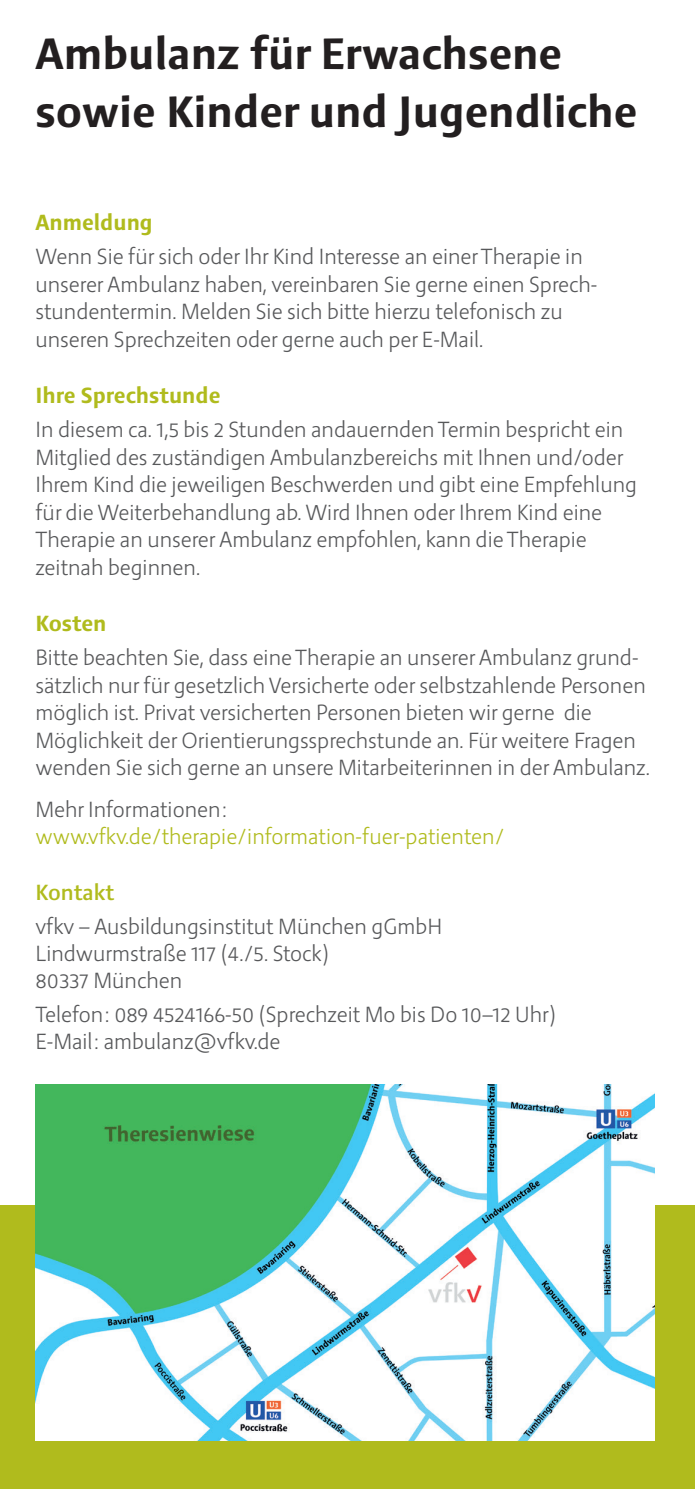
<style>
.page{position:relative;width:695px;height:1489px;background:#fff}
.page>*{position:absolute;margin:0;border:0;box-sizing:border-box;transform-origin:0 0}
.t1{font:700 45px/57.5px "Aktaion";color:#231f20}
.t2{font:300 22.5px/27.5px "Aktaion";color:#57585a}
.t3{font:300 22.5px "Aktaion";color:#b0bb1d}
.t4{font:700 22.5px "Aktaion";color:#b0bb1d}
.t5{font:500 22.5px "Aktaion";color:#b0bb1d}
</style>
<div class="page">
<div style="left:0;top:1205px;width:694px;height:283px;background:#b0bb1d"></div>
<img style="left:35px;top:1084px;width:619px;height:356px">
<h1 class="t1" style="left:35px;top:27px;width:603px">Ambulanz für Erwachsene sowie Kinder und Jugendliche</h1>
<p class="t4" style="left:35px;top:208px;width:119px">Anmeldung</p>
<p class="t2" style="left:35px;top:243px;width:563px">Wenn Sie für sich oder Ihr Kind Interesse an einer Therapie in unserer Ambulanz haben, vereinbaren Sie gerne einen Sprech&shy;stundentermin. Melden Sie sich bitte hierzu telefonisch zu unseren Sprechzeiten oder gerne auch per E-Mail.</p>
<p class="t4" style="left:35px;top:381px;width:186px">Ihre Sprechstunde</p>
<p class="t2" style="left:35px;top:416px;width:603px">In diesem ca. 1,5 bis 2 Stunden andauernden Termin bespricht ein Mitglied des zuständigen Ambulanzbereichs mit Ihnen und/oder Ihrem Kind die jeweiligen Beschwerden und gibt eine Empfehlung für die Weiterbehandlung ab. Wird Ihnen oder Ihrem Kind eine Therapie an unserer Ambulanz empfohlen, kann die Therapie zeitnah beginnen.</p>
<p class="t4" style="left:35px;top:609px;width:73px">Kosten</p>
<p class="t2" style="left:35px;top:644px;width:616px">Bitte beachten Sie, dass eine Therapie an unserer Ambulanz grund&shy;sätzlich nur für gesetzlich Versicherte oder selbstzahlende Personen möglich ist. Privat versicherten Personen bieten wir gerne die Möglichkeit der Orientierungssprechstunde an. Für weitere Fragen wenden Sie sich gerne an unsere Mitarbeiterinnen in der Ambulanz.</p>
<p class="t2" style="left:35px;top:796px;width:193px">Mehr Informationen:</p>
<p class="t3" style="left:35px;top:823px;width:470px">www.vfkv.de/therapie/information-fuer-patienten/</p>
<p class="t5" style="left:35px;top:878px;width:81px">Kontakt</p>
<p class="t2" style="left:35px;top:913px;width:408px">vfkv – Ausbildungsinstitut München gGmbH<br>Lindwurmstraße 117 (4./5. Stock)<br>80337 München</p>
<p class="t2" style="left:35px;top:1001px;width:522px">Telefon: 089 4524166-50 (Sprechzeit Mo bis Do 10–12 Uhr)<br>E-Mail: ambulanz@vfkv.de</p>
</div>
